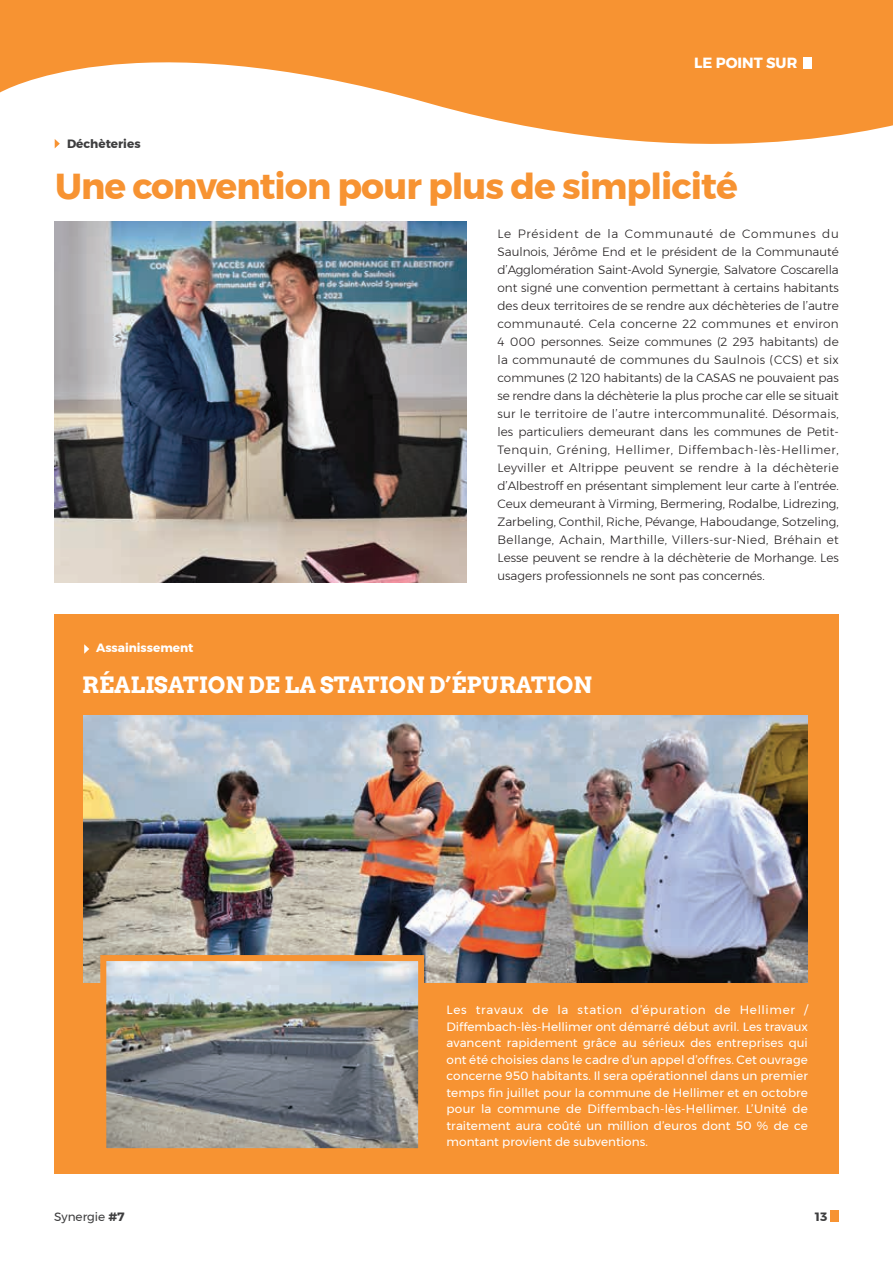
<style>
.page{position:relative;width:893px;height:1263px;background:#fff}
.page>*{position:absolute;margin:0;border:0;box-sizing:border-box;transform-origin:0 0}
.t1{font:700 36px "Montserrat";letter-spacing:-.025em;color:#f79332}
.t2{font:700 22.5px "Arvo";color:#fff}
.t3{font:700 14.7px "Montserrat";color:#fff}
.t4{font:300 12px/18px "Montserrat";color:#231f20;text-align:justify}
.t5{font:12px/16.5px "Montserrat";letter-spacing:.005em;color:#fff;text-align:justify}
.t6{font:700 12px "Montserrat";color:#fff}
.t7{font:700 12px "Montserrat";color:#3e3e3f}
.t8{font:12px "Montserrat";color:#3e3e3f}
.s1{font-weight:700}
</style>
<div class="page">
<div style="left:831px;top:1210px;width:8px;height:12px;background:#f79332"></div>
<svg style="left:0;top:0;width:893px;height:149px;fill:#f79332"></svg>
<div style="left:804px;top:57px;width:8px;height:12px;background:#fff"></div>
<svg style="left:55px;top:139px;width:5px;height:9px"></svg>
<div style="left:54px;top:614px;width:785px;height:560px;background:#f79332"></div>
<img style="left:84px;top:715px;width:724px;height:267px">
<img style="left:97px;top:952px;width:330px;height:197px">
<img style="left:54px;top:221px;width:412px;height:362px">
<svg style="left:84px;top:644px;width:5px;height:10px"></svg>
<p class="t3" style="left:694px;top:51px;width:104px">LE POINT SUR</p>
<p class="t7" style="left:67px;top:134px;width:75px">Déchèteries</p>
<h1 class="t1" style="left:55px;top:157px;width:684px">Une convention pour plus de simplicité</h1>
<p class="t4" style="left:497px;top:225px;width:343px">Le Président de la Communauté de Communes du Saulnois, Jérôme End et le président de la Communauté d’Agglomération Saint-Avold Synergie, Salvatore Coscarella ont signé une convention permettant à certains habitants des deux territoires de se rendre aux déchèteries de l’autre communauté. Cela concerne 22 communes et environ 4 000 personnes. Seize communes (2 293 habitants) de la communauté de communes du Saulnois (CCS) et six communes (2 120 habitants) de la CASAS ne pouvaient pas se rendre dans la déchèterie la plus proche car elle se situait sur le territoire de l’autre intercommunalité. Désormais, les particuliers demeurant dans les communes de Petit-Tenquin, Gréning, Hellimer, Diffembach-lès-Hellimer, Leyviller et Altrippe peuvent se rendre à la déchèterie d’Albestroff en présentant simplement leur carte à l’entrée.<br>Ceux demeurant à Virming, Bermering, Rodalbe, Lidrezing, Zarbeling, Conthil, Riche, Pévange, Haboudange, Sotzeling, Bellange, Achain, Marthille, Villers-sur-Nied, Bréhain et Lesse peuvent se rendre à la déchèterie de Morhange. Les usagers professionnels ne sont pas concernés.</p>
<p class="t6" style="left:96px;top:638px;width:99px">Assainissement</p>
<h2 class="t2" style="left:82px;top:671px;width:511px">RÉALISATION DE LA STATION D’ÉPURATION</h2>
<p class="t8" style="left:54px;top:1207px;width:72px">Synergie <span class="s1">#7</span></p>
<p class="t5" style="left:446px;top:1001px;width:363px">Les travaux de la station d’épuration de Hellimer / Diffembach-lès-Hellimer ont démarré début avril. Les travaux avancent rapidement grâce au sérieux des entreprises qui ont été choisies dans le cadre d’un appel d’offres. Cet ouvrage concerne 950 habitants. Il sera opérationnel dans un premier temps fin juillet pour la commune de Hellimer et en octobre pour la commune de Diffembach-lès-Hellimer. L’Unité de traitement aura coûté un million d’euros dont 50 % de ce montant provient de subventions.</p>
<p class="t7" style="left:815px;top:1207px;width:14px">13</p>
</div>
